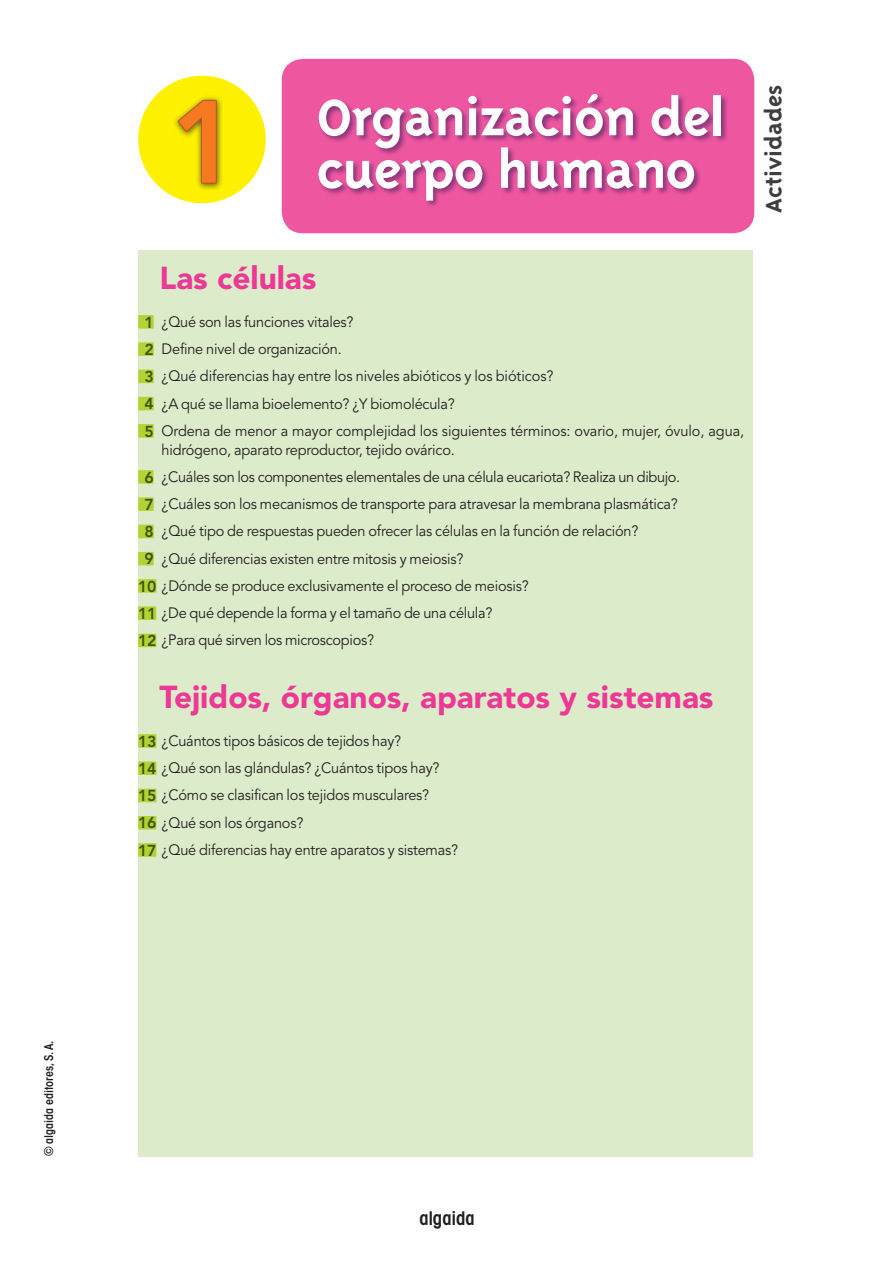
<style>
.page{position:relative;width:893px;height:1263px;background:#fff}
.page>*{position:absolute;margin:0;border:0;box-sizing:border-box;transform-origin:0 0}
.t1{font:800 115.35px "Avenir LT Std";color:#f47921}
.t2{font:700 58.5px/52.5px "Triplex";letter-spacing:-.015em;color:#fff;scale:1.05 1}
.t3{font:900 31.5px "Avenir LT Std";color:#ed3896}
.t4{font:700 25.65px "Triplex";color:#3e3e3f;scale:1.05 1}
.t5{font:600 condensed 18.9px "Avant Garde";color:#231f20}
.t6{font:15px/27.3px "Avenir LT Std";letter-spacing:-.015em;color:#231f20}
.t7{font:600 condensed 12px "ITC Avant Garde Std";color:#231f20}
.s1{font-weight:800;font-size:15.75px;color:#3f5507}
</style>
<div class="page">
<div style="left:282px;top:59px;width:472px;height:174px;background:#ef56a0;border-radius:21px"></div>
<div style="left:317px;top:92px;width:411px;height:116px;background:#783174;opacity:.85"></div>
<div style="left:138px;top:250px;width:615px;height:907px;background:#dcebca"></div>
<div style="left:138px;top:315px;width:16px;height:14px;background:#b3d234"></div>
<div style="left:138px;top:342px;width:16px;height:14px;background:#b3d234"></div>
<div style="left:138px;top:370px;width:16px;height:13px;background:#b3d234"></div>
<div style="left:138px;top:397px;width:16px;height:13px;background:#b3d234"></div>
<div style="left:138px;top:424px;width:16px;height:14px;background:#b3d234"></div>
<div style="left:138px;top:470px;width:16px;height:14px;background:#b3d234"></div>
<div style="left:138px;top:497px;width:16px;height:14px;background:#b3d234"></div>
<div style="left:138px;top:525px;width:16px;height:13px;background:#b3d234"></div>
<div style="left:138px;top:552px;width:16px;height:13px;background:#b3d234"></div>
<div style="left:138px;top:579px;width:18px;height:14px;background:#b3d234"></div>
<div style="left:138px;top:606px;width:18px;height:14px;background:#b3d234"></div>
<div style="left:138px;top:634px;width:18px;height:13px;background:#b3d234"></div>
<div style="left:138px;top:734px;width:18px;height:14px;background:#b3d234"></div>
<div style="left:138px;top:761px;width:18px;height:14px;background:#b3d234"></div>
<div style="left:138px;top:789px;width:18px;height:13px;background:#b3d234"></div>
<div style="left:138px;top:816px;width:18px;height:13px;background:#b3d234"></div>
<div style="left:138px;top:843px;width:18px;height:14px;background:#b3d234"></div>
<div style="left:138px;top:76px;width:128px;height:127px;background:#fff101;border-radius:50%"></div>
<div style="left:171px;top:93px;width:51px;height:97px;background:#231f20;opacity:.7"></div>
<svg style="left:176px;top:99px;width:42px;height:86px"></svg>
<p class="t7" style="left:41px;top:1156px;width:117px;rotate:-90deg">© algaida editores, S. A.</p>
<h1 class="t1" style="left:171px;top:74px;width:70px">1</h1>
<h2 class="t2" style="left:317px;top:90px;width:390px">Organización del cuerpo humano</h2>
<h3 class="t4" style="left:759px;top:213px;width:124px;rotate:-90deg">Actividades</h3>
<h3 class="t3" style="left:159px;top:259px;width:158px">Las células</h3>
<p class="t6" style="left:145px;top:308px;width:601px"><span class="s1">1</span> ¿Qué son las funciones vitales?<br><span class="s1">2</span> Define nivel de organización.<br><span class="s1">3</span> ¿Qué diferencias hay entre los niveles abióticos y los bióticos?<br><span class="s1">4</span> ¿A qué se llama bioelemento? ¿Y biomolécula?<br><span class="s1">5</span> Ordena de menor a mayor complejidad los siguientes términos: ovario, mujer, óvulo, agua,</p>
<p class="t6" style="left:162px;top:436px;width:295px">hidrógeno, aparato reproductor, tejido ovárico.</p>
<p class="t6" style="left:145px;top:463px;width:537px"><span class="s1">6</span> ¿Cuáles son los componentes elementales de una célula eucariota? Realiza un dibujo.</p>
<p class="t6" style="left:145px;top:491px;width:535px"><span class="s1">7</span> ¿Cuáles son los mecanismos de transporte para atravesar la membrana plasmática?</p>
<p class="t6" style="left:145px;top:518px;width:495px"><span class="s1">8</span> ¿Qué tipo de respuestas pueden ofrecer las células en la función de relación?</p>
<p class="t6" style="left:145px;top:545px;width:321px"><span class="s1">9</span> ¿Qué diferencias existen entre mitosis y meiosis?</p>
<p class="t6" style="left:138px;top:572px;width:392px"><span class="s1">10</span> ¿Dónde se produce exclusivamente el proceso de meiosis?</p>
<p class="t6" style="left:138px;top:600px;width:356px"><span class="s1">11</span> ¿De qué depende la forma y el tamaño de una célula?</p>
<p class="t6" style="left:138px;top:627px;width:237px"><span class="s1">12</span> ¿Para qué sirven los microscopios?</p>
<h3 class="t3" style="left:159px;top:678px;width:556px">Tejidos, órganos, aparatos y sistemas</h3>
<p class="t6" style="left:138px;top:727px;width:321px"><span class="s1">13</span> ¿Cuántos tipos básicos de tejidos hay?<br><span class="s1">14</span> ¿Qué son las glándulas? ¿Cuántos tipos hay?<br><span class="s1">15</span> ¿Cómo se clasifican los tejidos musculares?<br><span class="s1">16</span> ¿Qué son los órganos?<br><span class="s1">17</span> ¿Qué diferencias hay entre aparatos y sistemas?</p>
<p class="t5" style="left:419px;top:1206px;width:57px">algaida</p>
</div>
